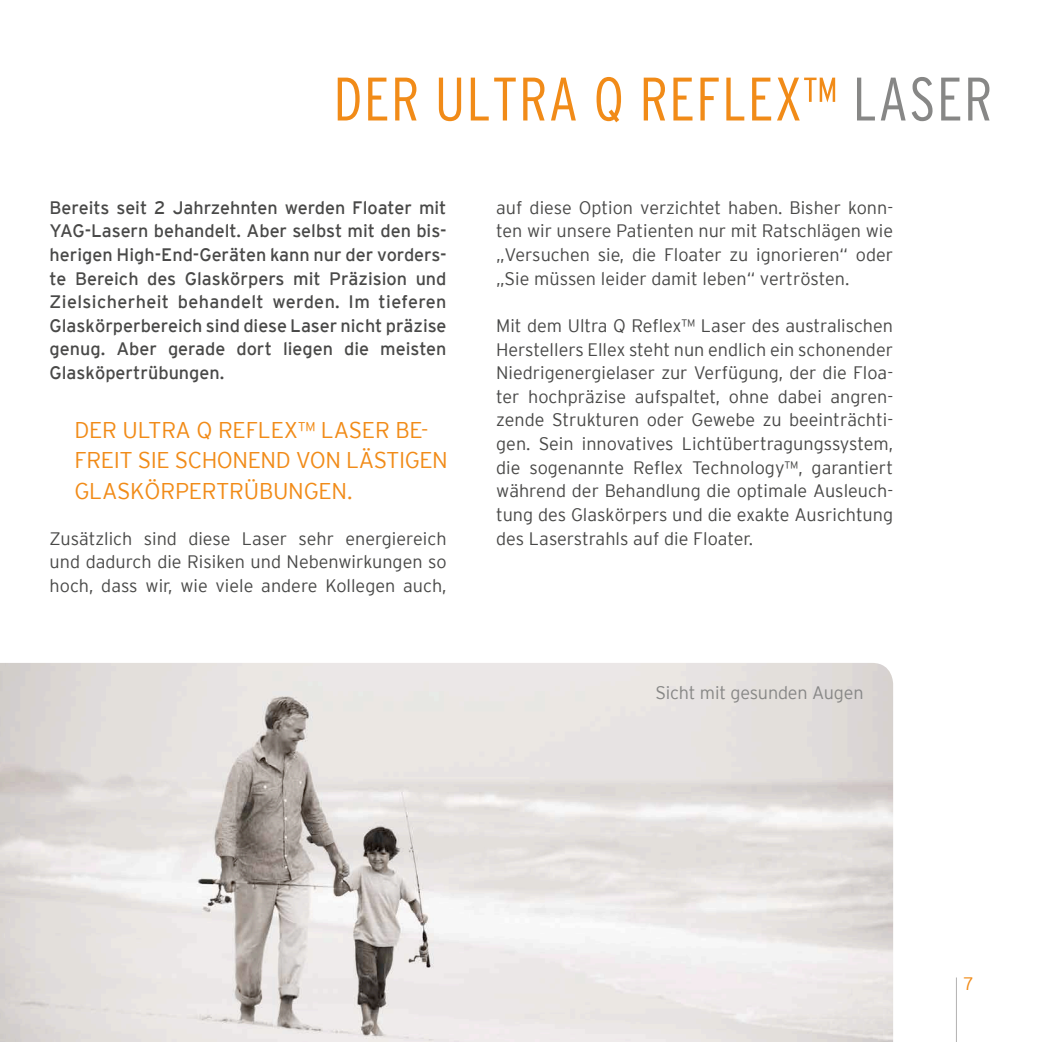
<style>
.page{position:relative;width:1042px;height:1042px;background:#fff}
.page>*{position:absolute;margin:0;border:0;box-sizing:border-box;transform-origin:0 0}
.t1{font:300 condensed 61.25px "Interstate";letter-spacing:.02em;color:#f18b18}
.t2{font:300 22.75px/30.6px "Interstate";letter-spacing:-.01em;color:#f18b18}
.t3{font:300 18.03px/23.6px "Interstate";color:#494948;text-align:justify}
.t4{font:18.03px/23.6px "Interstate";color:#494948;text-align:justify}
.t5{font:300 18.03px "Interstate";letter-spacing:-.01em;color:#878786}
.t6{font:300 18.03px "Interstate";color:#f18b18}
.s1{color:#878786}
</style>
<div class="page">
<hr style="left:956px;top:977px;width:1px;height:65px;background:#b2b1b1">
<img style="left:0;top:663px;width:893px;height:379px">
<h1 class="t1" style="left:333px;top:64px;width:660px">DER ULTRA Q REFLEX™ <span class="s1">LASER</span></h1>
<p class="t4" style="left:50px;top:195px;width:398px">Bereits seit 2 Jahrzehnten werden Floater mit YAG-Lasern behandelt. Aber selbst mit den bis&shy;herigen High-End-Geräten kann nur der vorders&shy;te Bereich des Glaskörpers mit Präzision und Zielsicherheit behandelt werden. Im tieferen Glaskörperbereich sind diese Laser nicht präzise genug. Aber gerade dort liegen die meisten Glasköpertrübungen.</p>
<p class="t2" style="left:74px;top:414px;width:375px">DER ULTRA Q REFLEX™ LASER BE-<br>FREIT SIE SCHONEND VON LÄSTIGEN<br>GLASKÖRPERTRÜBUNGEN.</p>
<p class="t3" style="left:50px;top:526px;width:398px">Zusätzlich sind diese Laser sehr energiereich und dadurch die Risiken und Nebenwirkungen so hoch, dass wir, wie viele andere Kollegen auch,</p>
<p class="t3" style="left:496px;top:195px;width:398px">auf diese Option verzichtet haben. Bisher konn&shy;ten wir unsere Patienten nur mit Ratschlägen wie „Versuchen sie, die Floater zu ignorieren“ oder „Sie müssen leider damit leben“ vertrösten.</p>
<p class="t3" style="left:496px;top:313px;width:398px">Mit dem Ultra Q Reflex™ Laser des australischen Herstellers Ellex steht nun endlich ein schonender Niedrigenergielaser zur Verfügung, der die Floa&shy;ter hochpräzise aufspaltet, ohne dabei angren&shy;zende Strukturen oder Gewebe zu beeinträchti&shy;gen. Sein innovatives Lichtübertragungssystem, die sogenannte Reflex Technology™, garantiert während der Behandlung die optimale Ausleuch&shy;tung des Glaskörpers und die exakte Ausrichtung des Laserstrahls auf die Floater.</p>
<p class="t5" style="left:655px;top:683px;width:210px">Sicht mit gesunden Augen</p>
<p class="t6" style="left:964px;top:974px;width:12px">7</p>
</div>
